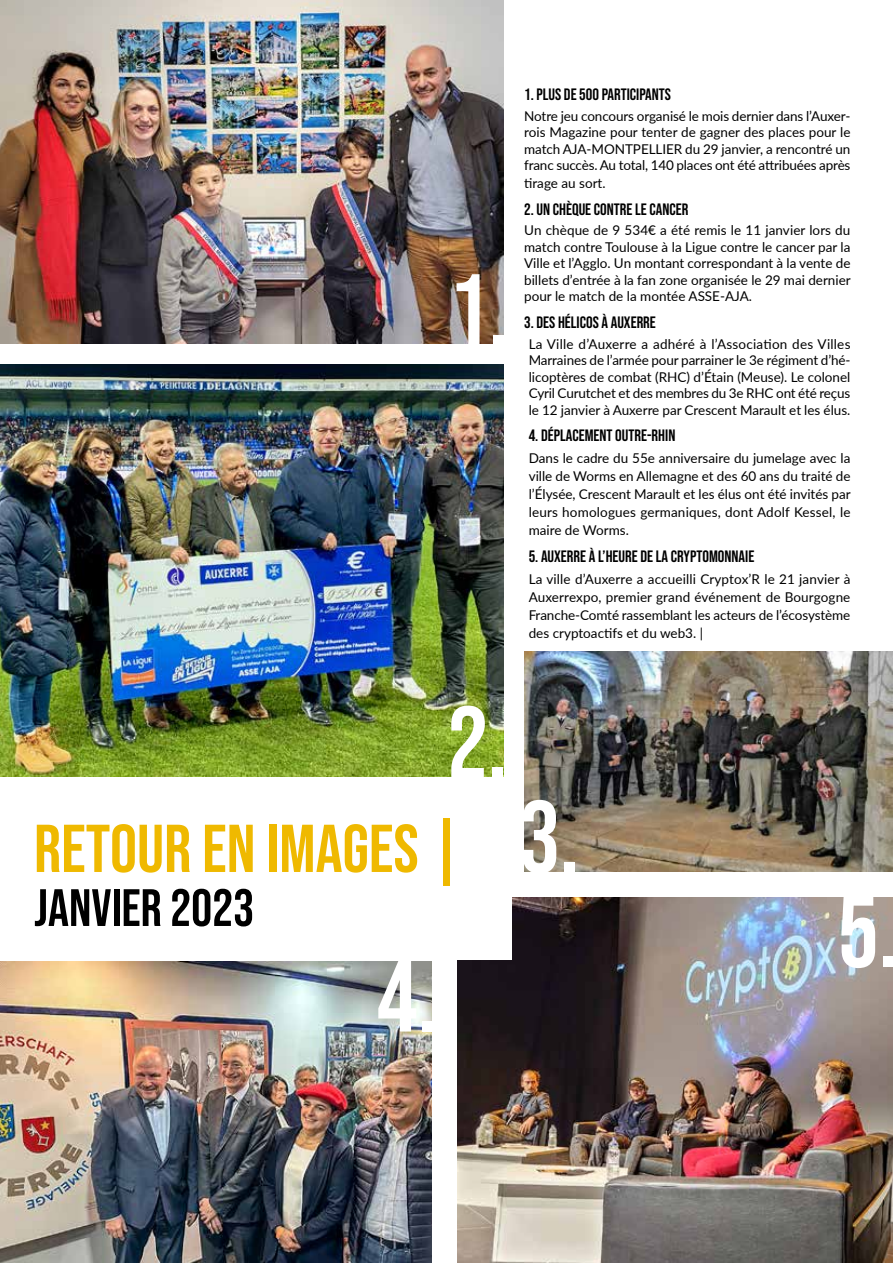
<style>
.page{position:relative;width:893px;height:1263px;background:#fff}
.page>*{position:absolute;margin:0;border:0;box-sizing:border-box;transform-origin:0 0}
.t1{font:102.3px "Bebas Neue";color:#fff}
.t2{font:67.5px "Bebas Neue";color:#efb900}
.t3{font:52.5px "Bebas Neue";color:#000}
.t4{font:16.5px "Bebas Neue";color:#000}
.t5{font:13.5px/16.5px "Lato";color:#000;text-align:justify}
</style>
<div class="page">
<img style="left:457px;top:897px;width:436px;height:366px">
<img style="left:524px;top:651px;width:369px;height:221px">
<img style="left:0;top:961px;width:432px;height:302px">
<img style="left:0;top:365px;width:503px;height:412px">
<img style="left:0;top:0;width:503px;height:344px">
<div style="left:0;top:777px;width:512px;height:183px;background:#fff"></div>
<h1 class="t1" style="left:448px;top:253px;width:62px">1.</h1>
<p class="t4" style="left:524px;top:85px;width:148px">1. PLUS DE 500 PARTICIPANTS</p>
<p class="t5" style="left:524px;top:107px;width:328px">Notre jeu concours organisé le mois dernier dans l’Auxer&shy;rois Magazine pour tenter de gagner des places pour le match AJA-MONTPELLIER du 29 janvier, a rencontré un franc succès. Au total, 140 places ont été attribuées après</p>
<p class="t5" style="left:524px;top:174px;width:83px">tirage au sort.</p>
<p class="t4" style="left:524px;top:200px;width:166px">2. UN CHÈQUE CONTRE LE CANCER</p>
<p class="t5" style="left:524px;top:222px;width:328px">Un chèque de 9 534€ a été remis le 11 janvier lors du match contre Toulouse à la Ligue contre le cancer par la Ville et l’Agglo. Un montant correspondant à la vente de billets d’entrée à la fan zone organisée le 29 mai dernier pour le match de la montée ASSE-AJA.</p>
<p class="t4" style="left:524px;top:313px;width:133px">3. DES HÉLICOS À AUXERRE</p>
<p class="t5" style="left:529px;top:335px;width:323px">La Ville d’Auxerre a adhéré à l’Association des Villes Marraines de l’armée pour parrainer le 3e régiment d’hé&shy;licoptères de combat (RHC) d’Étain (Meuse). Le colonel Cyril Curutchet et des membres du 3e RHC ont été reçus le 12 janvier à Auxerre par Crescent Marault et les élus.</p>
<p class="t4" style="left:529px;top:426px;width:148px">4. DÉPLACEMENT OUTRE-RHIN</p>
<p class="t5" style="left:529px;top:449px;width:324px;line-height:18px">Dans le cadre du 55e anniversaire du jumelage avec la ville de Worms en Allemagne et des 60 ans du traité de l’Élysée, Crescent Marault et les élus ont été invités par leurs homologues germaniques, dont Adolf Kessel, le maire de Worms.</p>
<p class="t4" style="left:529px;top:547px;width:227px">5. AUXERRE À L’HEURE DE LA CRYPTOMONNAIE</p>
<p class="t5" style="left:529px;top:570px;width:323px;line-height:18px">La ville d’Auxerre a accueilli Cryptox’R le 21 janvier à Auxerrexpo, premier grand événement de Bourgogne Franche-Comté rassemblant les acteurs de l’écosystème des cryptoactifs et du web3. |</p>
<h1 class="t1" style="left:447px;top:685px;width:62px">2.</h1>
<h2 class="t2" style="left:34px;top:810px;width:431px">RETOUR EN IMAGES |</h2>
<h3 class="t3" style="left:34px;top:878px;width:222px">JANVIER 2023</h3>
<h1 class="t1" style="left:377px;top:938px;width:62px">4.</h1>
<h1 class="t1" style="left:519px;top:779px;width:62px">3.</h1>
<h1 class="t1" style="left:838px;top:874px;width:62px">5.</h1>
</div>
